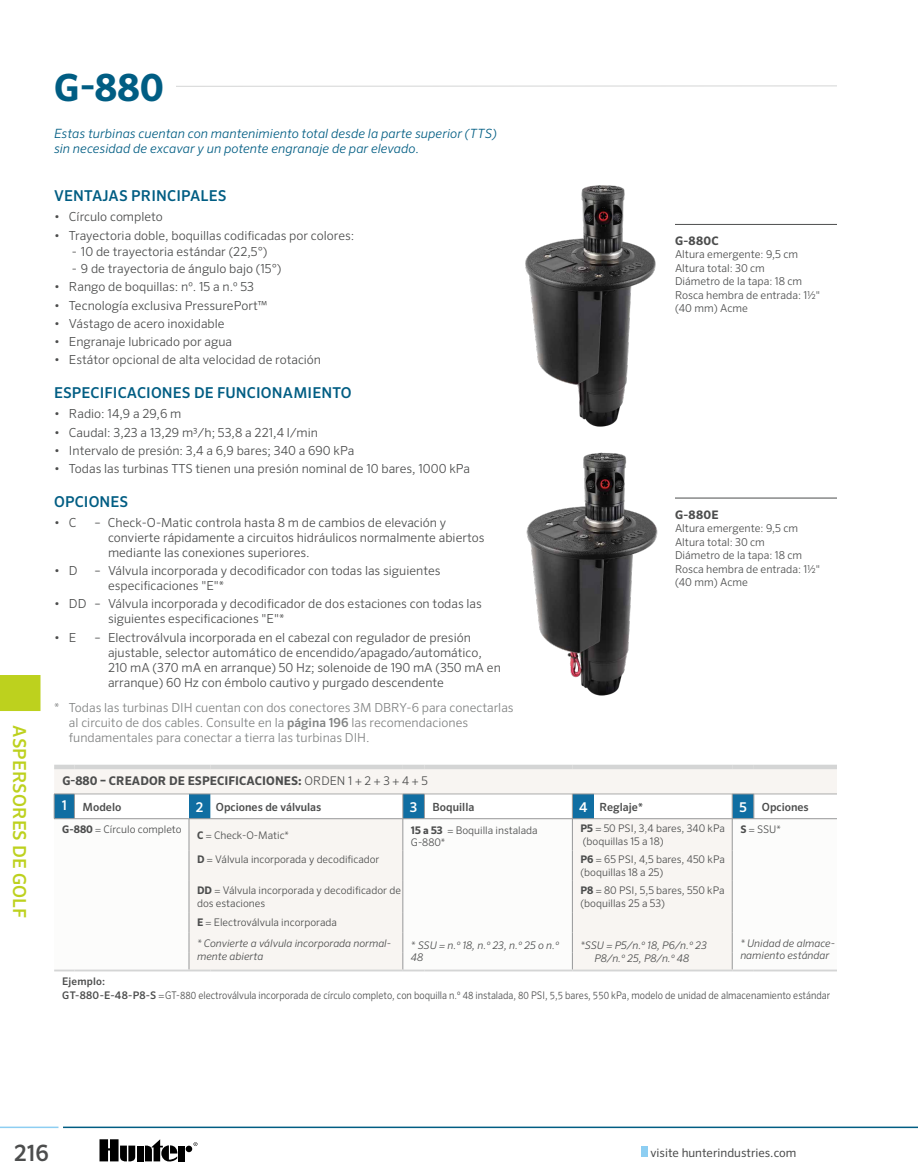
<style>
.page{position:relative;width:918px;height:1175px;background:#fff}
.page>*{position:absolute;margin:0;border:0;box-sizing:border-box;transform-origin:0 0}
.t1{font:700 37.5px "Sero Pro";color:#005d83}
.t2{font:500 22.5px "Sero Pro";color:#4c4d4d}
.t3{font:500 18px "Sero Pro";letter-spacing:.01em;color:#bdd11e}
.t4{font:500 15px "Sero Pro";letter-spacing:.01em;color:#005d83}
.t5{font:italic 300 12.75px/15px "Sero Pro";letter-spacing:.005em;color:#005d83}
.t6{font:300 12.45px/15px "Sero Pro";color:#4c4d4d}
.t7{font:300 12.45px/15px "Sero Pro";color:#818383}
.t8{font:700 12px "Sero Pro";letter-spacing:.01em;color:#4c4d4d}
.t9{font:12px "Sero Pro";color:#4c4d4d}
.t10{font:700 11.7px "Sero Pro";letter-spacing:.02em;color:#4c4d4d}
.t11{font:500 11.25px "Sero Pro";color:#4c4d4d}
.t12{font:300 10.8px/13.5px "Sero Pro";color:#4c4d4d}
.t13{font:300 10.5px/12.6px "Sero Pro";color:#4c4d4d}
.t14{font:italic 300 10.5px/12.6px "Sero Pro";color:#4c4d4d}
.s1{font-weight:500}
.s2{font-weight:300}
.s3{font-size:13.5px;color:#fff}
.s4{font-weight:700}
.s5{font-weight:700;font-style:normal}
.s6{font-style:normal}
</style>
<div class="page">
<div style="left:641px;top:1146px;width:7px;height:10px;background:#8dcef2"></div>
<hr style="left:63px;top:1126px;width:855px;height:2px;background:#005d83">
<hr style="left:0;top:1126px;width:58px;height:2px;background:#8dcef2">
<svg style="left:176px;top:85px;width:661px;height:2px"></svg>
<svg style="left:194px;top:1142px;width:3px;height:4px"></svg>
<div style="left:137px;top:1145px;width:7px;height:16px;background:#000"></div>
<div style="left:186px;top:1145px;width:6px;height:7px;background:#000;border-radius:50%"></div>
<div style="left:178px;top:1145px;width:7px;height:16px;background:#000"></div>
<svg style="left:145px;top:1139px;width:32px;height:22px"></svg>
<svg style="left:100px;top:1139px;width:35px;height:22px"></svg>
<div style="left:0;top:675px;width:40px;height:36px;background:#bdd11e"></div>
<hr style="left:675px;top:224px;width:162px;height:1px;background:#4c4d4d">
<hr style="left:675px;top:498px;width:162px;height:1px;background:#4c4d4d">
<img style="left:525px;top:185px;width:131px;height:242px">
<img style="left:526px;top:452px;width:131px;height:244px">
<div style="left:54px;top:769px;width:783px;height:24px;background:#f8f5f2"></div>
<svg style="left:54px;top:819px;width:783px;height:150px"></svg>
<hr style="left:403px;top:969px;width:21px;height:2px;background:#d4d5d5">
<hr style="left:424px;top:969px;width:148px;height:2px;background:#d4d5d5">
<hr style="left:403px;top:850px;width:1px;height:30px;background:#969798">
<hr style="left:189px;top:819px;width:1px;height:31px;background:#969798">
<hr style="left:403px;top:819px;width:1px;height:31px;background:#969798">
<hr style="left:189px;top:850px;width:1px;height:30px;background:#969798">
<hr style="left:189px;top:880px;width:1px;height:32px;background:#969798">
<hr style="left:403px;top:880px;width:1px;height:32px;background:#969798">
<hr style="left:732px;top:819px;width:1px;height:31px;background:#969798">
<hr style="left:732px;top:850px;width:1px;height:30px;background:#969798">
<hr style="left:572px;top:880px;width:1px;height:32px;background:#969798">
<hr style="left:732px;top:880px;width:1px;height:32px;background:#969798">
<svg style="left:572px;top:912px;width:1px;height:57px"></svg>
<svg style="left:403px;top:912px;width:1px;height:57px"></svg>
<svg style="left:732px;top:912px;width:1px;height:57px"></svg>
<div style="left:54px;top:764px;width:20px;height:5px;background:#d4d5d5"></div>
<div style="left:74px;top:764px;width:115px;height:5px;background:#d4d5d5"></div>
<div style="left:189px;top:764px;width:22px;height:5px;background:#d4d5d5"></div>
<div style="left:211px;top:764px;width:192px;height:5px;background:#d4d5d5"></div>
<div style="left:403px;top:764px;width:21px;height:5px;background:#d4d5d5"></div>
<div style="left:424px;top:764px;width:148px;height:5px;background:#d4d5d5"></div>
<div style="left:572px;top:764px;width:22px;height:5px;background:#d4d5d5"></div>
<div style="left:594px;top:764px;width:138px;height:5px;background:#d4d5d5"></div>
<div style="left:732px;top:764px;width:22px;height:5px;background:#d4d5d5"></div>
<div style="left:754px;top:764px;width:83px;height:5px;background:#d4d5d5"></div>
<svg style="left:189px;top:912px;width:1px;height:57px"></svg>
<hr style="left:54px;top:969px;width:20px;height:2px;background:#d4d5d5">
<hr style="left:74px;top:969px;width:115px;height:2px;background:#d4d5d5">
<hr style="left:732px;top:969px;width:22px;height:2px;background:#d4d5d5">
<hr style="left:754px;top:969px;width:83px;height:2px;background:#d4d5d5">
<hr style="left:189px;top:969px;width:22px;height:2px;background:#d4d5d5">
<hr style="left:211px;top:969px;width:192px;height:2px;background:#d4d5d5">
<hr style="left:572px;top:969px;width:22px;height:2px;background:#d4d5d5">
<hr style="left:594px;top:969px;width:138px;height:2px;background:#d4d5d5">
<svg style="left:54px;top:793px;width:783px;height:26px"></svg>
<hr style="left:424px;top:818px;width:148px;height:1px;background:#969798">
<hr style="left:572px;top:819px;width:1px;height:31px;background:#969798">
<hr style="left:572px;top:850px;width:1px;height:30px;background:#969798">
<h1 class="t1" style="left:54px;top:64px;width:111px">G-880</h1>
<h3 class="t3" style="left:30px;top:725px;width:194px;rotate:90deg">ASPERSORES DE GOLF</h3>
<p class="t5" style="left:54px;top:126px;width:444px">Estas turbinas cuentan con mantenimiento total desde la parte superior (TTS) sin necesidad de excavar y un potente engranaje de par elevado.</p>
<p class="t4" style="left:54px;top:186px;width:174px">VENTAJAS PRINCIPALES</p>
<p class="t6" style="left:54px;top:209px;width:110px">• Círculo completo</p>
<p class="t6" style="left:54px;top:227px;width:302px">• Trayectoria doble, boquillas codificadas por colores:</p>
<p class="t6" style="left:72px;top:244px;width:197px">- 10 de trayectoria estándar (22,5°)</p>
<p class="t6" style="left:72px;top:261px;width:211px">- 9 de trayectoria de ángulo bajo (15°)</p>
<p class="t6" style="left:54px;top:279px;width:202px">• Rango de boquillas: nº. 15 a n.º 53</p>
<p class="t6" style="left:54px;top:297px;width:215px">• Tecnología exclusiva PressurePort™</p>
<p class="t6" style="left:54px;top:316px;width:172px">• Vástago de acero inoxidable</p>
<p class="t6" style="left:54px;top:334px;width:180px">• Engranaje lubricado por agua</p>
<p class="t6" style="left:54px;top:352px;width:269px">• Estátor opcional de alta velocidad de rotación</p>
<p class="t4" style="left:54px;top:383px;width:299px">ESPECIFICACIONES DE FUNCIONAMIENTO</p>
<p class="t6" style="left:54px;top:406px;width:129px">• Radio: 14,9 a 29,6 m</p>
<p class="t6" style="left:54px;top:424px;width:265px">• Caudal: 3,23 a 13,29 m3/h; 53,8 a 221,4 l/min</p>
<p class="t6" style="left:54px;top:443px;width:302px">• Intervalo de presión: 3,4 a 6,9 bares; 340 a 690 kPa</p>
<p class="t6" style="left:54px;top:461px;width:418px">• Todas las turbinas TTS tienen una presión nominal de 10 bares, 1000 kPa</p>
<p class="t4" style="left:54px;top:492px;width:76px">OPCIONES</p>
<p class="t6" style="left:54px;top:515px;width:24px">• C</p>
<p class="t6" style="left:108px;top:515px;width:378px;text-indent:-14px">– Check-O-Matic controla hasta 8 m de cambios de elevación y convierte rápidamente a circuitos hidráulicos normalmente abiertos mediante las conexiones superiores.</p>
<p class="t6" style="left:54px;top:563px;width:25px">• D</p>
<p class="t6" style="left:108px;top:563px;width:334px;text-indent:-14px">– Válvula incorporada y decodificador con todas las siguientes especificaciones "E"*</p>
<p class="t6" style="left:108px;top:596px;width:375px;text-indent:-54px">• DD – Válvula incorporada y decodificador de dos estaciones con todas las siguientes especificaciones "E"*</p>
<p class="t6" style="left:54px;top:629px;width:24px">• E</p>
<p class="t6" style="left:108px;top:629px;width:394px;text-indent:-14px">– Electroválvula incorporada en el cabezal con regulador de presión ajustable, selector automático de encendido/apagado/automático, 210 mA (370 mA en arranque) 50 Hz; solenoide de 190 mA (350 mA en arranque) 60 Hz con émbolo cautivo y purgado descendente</p>
<p class="t7" style="left:69px;top:699px;width:446px;text-indent:-15px">* Todas las turbinas DIH cuentan con dos conectores 3M DBRY-6 para conectarlas al circuito de dos cables. Consulte en la <span class="s1">página 196</span> las recomendaciones fundamentales para conectar a tierra las turbinas DIH.</p>
<p class="t10" style="left:675px;top:234px;width:45px">G-880C</p>
<p class="t12" style="left:675px;top:248px;width:146px">Altura emergente: 9,5 cm<br>Altura total: 30 cm<br>Diámetro de la tapa: 18 cm<br>Rosca hembra de entrada: 1½" (40 mm) Acme</p>
<p class="t10" style="left:675px;top:507px;width:45px">G-880E</p>
<p class="t12" style="left:675px;top:521px;width:146px">Altura emergente: 9,5 cm<br>Altura total: 30 cm<br>Diámetro de la tapa: 18 cm<br>Rosca hembra de entrada: 1½" (40 mm) Acme</p>
<p class="t8" style="left:62px;top:773px;width:367px">G-880 – CREADOR DE ESPECIFICACIONES: <span class="s2">ORDEN 1 + 2 + 3 + 4 + 5</span></p>
<p class="t11" style="left:62px;top:800px;width:61px"><span class="s3">1</span> Modelo</p>
<p class="t11" style="left:196px;top:800px;width:127px"><span class="s3">2</span> Opciones de válvulas</p>
<p class="t11" style="left:410px;top:800px;width:66px"><span class="s3">3</span> Boquilla</p>
<p class="t11" style="left:579px;top:800px;width:65px"><span class="s3">4</span> Reglaje*</p>
<p class="t11" style="left:739px;top:800px;width:71px"><span class="s3">5</span> Opciones</p>
<p class="t13" style="left:62px;top:822px;width:121px"><span class="s4">G-880</span> = Círculo completo</p>
<p class="t13" style="left:197px;top:828px;width:93px"><span class="s4">C</span> = Check-O-Matic*</p>
<p class="t13" style="left:411px;top:823px;width:128px"><span class="s4">15 a 53</span> = Boquilla instalada<br>G-880*</p>
<p class="t13" style="left:581px;top:822px;width:146px"><span class="s4">P5</span> = 50 PSI, 3,4 bares, 340 kPa (boquillas 15 a 18)</p>
<p class="t13" style="left:740px;top:822px;width:42px"><span class="s4">S</span> = SSU*</p>
<p class="t13" style="left:197px;top:853px;width:184px"><span class="s4">D</span> = Válvula incorporada y decodificador</p>
<p class="t13" style="left:581px;top:853px;width:146px"><span class="s4">P6</span> = 65 PSI, 4,5 bares, 450 kPa (boquillas 18 a 25)</p>
<p class="t13" style="left:197px;top:884px;width:205px"><span class="s4">DD</span> = Válvula incorporada y decodificador de dos estaciones</p>
<p class="t13" style="left:581px;top:884px;width:146px"><span class="s4">P8</span> = 80 PSI, 5,5 bares, 550 kPa (boquillas 25 a 53)</p>
<p class="t14" style="left:197px;top:912px;width:195px;line-height:21px"><span class="s5">E</span> <span class="s6">= Electroválvula incorporada<br></span>* Convierte a válvula incorporada normal-</p>
<p class="t14" style="left:197px;top:949px;width:68px">mente abierta</p>
<p class="t14" style="left:411px;top:938px;width:149px">* SSU = n.º 18, n.º 23, n.º 25 o n.º<br>48</p>
<p class="t14" style="left:581px;top:939px;width:128px;text-align:center">*SSU = P5/n.º 18, P6/n.º 23<br>P8/n.º 25, P8/n.º 48</p>
<p class="t14" style="left:740px;top:936px;width:96px">* Unidad de almace&shy;namiento estándar</p>
<p class="t13" style="left:62px;top:974px;width:769px;line-height:13.5px"><span class="s1">Ejemplo:<br>GT-880-E-48-P8-S</span> =GT-880 electroválvula incorporada de círculo completo, con boquilla n.º 48 instalada, 80 PSI, 5,5 bares, 550 kPa, modelo de unidad de almacenamiento estándar</p>
<h2 class="t2" style="left:14px;top:1139px;width:36px">216</h2>
<p class="t9" style="left:651px;top:1145px;width:147px">visite hunterindustries.com</p>
</div>
